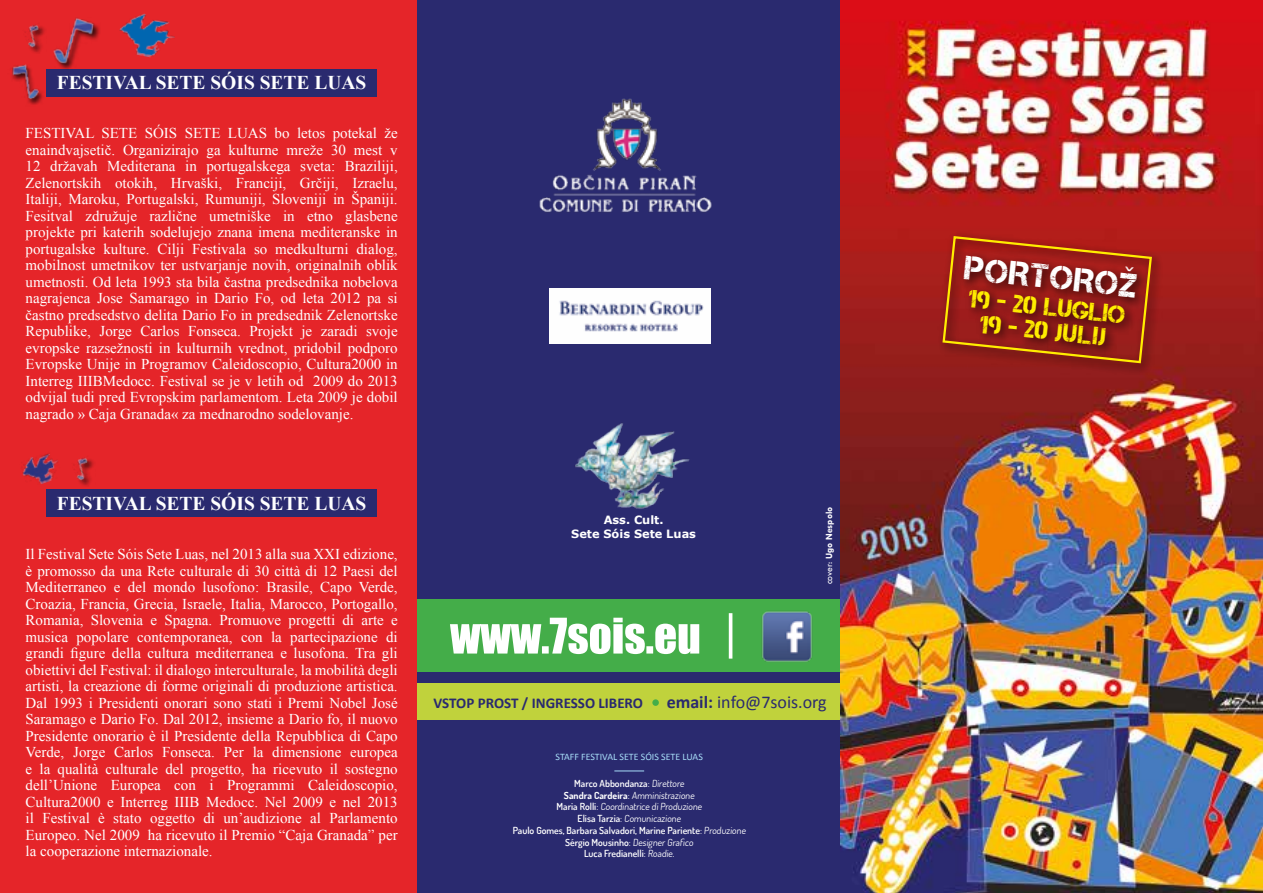
<style>
.page{position:relative;width:1263px;height:893px;background:#fff}
.page>*{position:absolute;margin:0;border:0;box-sizing:border-box;transform-origin:0 0}
.t1{font:33.3px "Captureit";color:#fff}
.t2{font:25.05px/24.3px "Captureit";color:#ffed00;text-align:center}
.t3{font:700 19.5px "Times New Roman";color:#fff}
.t4{font:15px/16.5px "Times New Roman";color:#fff;text-align:justify}
.t5{font:700 15px "Calibri";color:#2a2a6f}
.t6{font:700 11.4px/13.8px "Verdana";color:#fff;text-align:center}
.t7{font:9.9px "Calibri";color:#a7dcf7}
.t8{font:600 9.75px/11.7px "Dosis";color:#fff;text-align:center}
.t9{font:700 9.6px "Tw Cen";color:#fff}
.s1{font-weight:400}
.s2{font-size:18px}
.s3{font-weight:400;font-size:18px}
.s4{font-weight:700}
</style>
<div class="page">
<div style="left:417px;top:0;width:433px;height:893px;background:#2a2a6f"></div>
<img style="left:575px;top:423px;width:115px;height:86px">
<div style="left:417px;top:599px;width:427px;height:72px;background:#44ad49"></div>
<div style="left:417px;top:684px;width:427px;height:36px;background:#c0d23c"></div>
<svg style="left:450px;top:618px;width:249px;height:36px"></svg>
<img style="left:761px;top:611px;width:52px;height:51px">
<hr style="left:729px;top:613px;width:3px;height:46px;background:#fff">
<img style="left:840px;top:0;width:423px;height:893px">
<div style="left:937px;top:231px;width:226px;height:144px;background:#000;opacity:.75"></div>
<svg style="left:941px;top:235px;width:212px;height:130px;background:#8f2315"></svg>
<div style="left:652px;top:699px;width:7px;height:7px;background:#44ad49;border-radius:50%"></div>
<img style="left:549px;top:288px;width:161px;height:55px">
<img style="left:539px;top:98px;width:173px;height:114px">
<hr style="left:614px;top:770px;width:30px;height:1px;background:#a7dcf7">
<div style="left:0;top:0;width:417px;height:893px;background:#e52529"></div>
<div style="left:47px;top:69px;width:330px;height:28px;background:#2a2a6f"></div>
<div style="left:47px;top:489px;width:330px;height:28px;background:#2a2a6f"></div>
<div style="left:53px;top:17px;width:48px;height:53px;background:#e52529"></div>
<img style="left:53px;top:17px;width:47px;height:53px">
<div style="left:28px;top:24px;width:19px;height:30px;background:#000;opacity:.75"></div>
<img style="left:25px;top:24px;width:22px;height:26px">
<div style="left:77px;top:457px;width:19px;height:30px;background:#000;opacity:.75"></div>
<img style="left:73px;top:457px;width:23px;height:26px">
<div style="left:10px;top:64px;width:34px;height:42px;background:#000;opacity:.75"></div>
<img style="left:10px;top:64px;width:31px;height:38px">
<img style="left:119px;top:13px;width:56px;height:44px">
<img style="left:22px;top:453px;width:36px;height:31px">
<h3 class="t3" style="left:57px;top:69px;width:311px">FESTIVAL SETE SÓIS SETE LUAS</h3>
<p class="t4" style="left:26px;top:125px;width:374px">FESTIVAL SETE SÓIS SETE LUAS bo letos potekal že enaindvajsetič. Organizirajo ga kulturne mreže 30 mest v 12 državah Mediterana in portugalskega sveta: Braziliji, Zelenortskih otokih, Hrvaški, Franciji, Grčiji, Izraelu, Italiji, Maroku, Portugalski, Rumuniji, Sloveniji in Španiji.<br>Fesitval združuje različne umetniške in etno glasbene projekte pri katerih sodelujejo znana imena mediteranske in portugalske kulture. Cilji Festivala so medkulturni dialog, mobilnost umetnikov ter ustvarjanje novih, originalnih oblik umetnosti. Od leta 1993 sta bila častna predsednika nobelova nagrajenca Jose Samarago in Dario Fo, od leta 2012 pa si častno predsedstvo delita Dario Fo in predsednik Zelenortske Republike, Jorge Carlos Fonseca. Projekt je zaradi svoje evropske razsežnosti in kulturnih vrednot, pridobil podporo Evropske Unije in Programov Caleidoscopio, Cultura2000 in Interreg IIIBMedocc. Festival se je v letih od 2009 do 2013 odvijal tudi pred Evropskim parlamentom. Leta 2009 je dobil nagrado » Caja Granada« za mednarodno sodelovanje.</p>
<h3 class="t3" style="left:57px;top:490px;width:311px">FESTIVAL SETE SÓIS SETE LUAS</h3>
<p class="t4" style="left:26px;top:546px;width:374px">Il Festival Sete Sóis Sete Luas, nel 2013 alla sua XXI edizione, è promosso da una Rete culturale di 30 città di 12 Paesi del Mediterraneo e del mondo lusofono: Brasile, Capo Verde, Croazia, Francia, Grecia, Israele, Italia, Marocco, Portogallo, Romania, Slovenia e Spagna. Promuove progetti di arte e musica popolare contemporanea, con la partecipazione di grandi figure della cultura mediterranea e lusofona. Tra gli obiettivi del Festival: il dialogo interculturale, la mobilità degli artisti, la creazione di forme originali di produzione artistica.<br>Dal 1993 i Presidenti onorari sono stati i Premi Nobel José Saramago e Dario Fo. Dal 2012, insieme a Dario fo, il nuovo Presidente onorario è il Presidente della Repubblica di Capo Verde, Jorge Carlos Fonseca. Per la dimensione europea e la qualità culturale del progetto, ha ricevuto il sostegno dell’Unione Europea con i Programmi Caleidoscopio, Cultura2000 e Interreg IIIB Medocc. Nel 2009 e nel 2013 il Festival è stato oggetto di un’audizione al Parlamento Europeo. Nel 2009 ha ricevuto il Premio “Caja Granada” per la cooperazione internazionale.</p>
<p class="t6" style="left:571px;top:513px;width:126px">Ass. Cult.<br>Sete Sóis Sete Luas</p>
<p class="t9" style="left:823px;top:584px;width:79px;rotate:-90deg"><span class="s1">cover:</span> Ugo Nespolo</p>
<p class="t5" style="left:433px;top:694px;width:395px">VSTOP PROST / INGRESSO LIBERO <span class="s2">email:</span> <span class="s3">info@7sois.org</span></p>
<p class="t7" style="left:555px;top:750px;width:149px">STAFF FESTIVAL SETE SÓIS SETE LUAS</p>
<p class="t8" style="left:513px;top:777px;width:236px">Marco Abbondanza<span class="s1">: Direttore<br></span><span class="s4">Sandra Cardeira</span><span class="s1">: Amministrazione<br></span>Maria Rolli<span class="s1">: Coordinatrice di Produzione<br></span>Elisa Tarzia<span class="s1">: Comunicazione<br></span>Paulo Gomes, Barbara Salvadori, Marine Pariente<span class="s1">: Produzione </span>Sérgio Mousinho<span class="s1">: Designer Grafico<br></span>Luca Fredianelli<span class="s1">: Roadie.</span></p>
<h1 class="t1" style="left:967px;top:249px;width:174px;rotate:6deg">Portorož</h1>
<h2 class="t2" style="left:970px;top:286px;width:159px;rotate:6deg">19 - 20 luglio<br>19 - 20 julij</h2>
</div>
